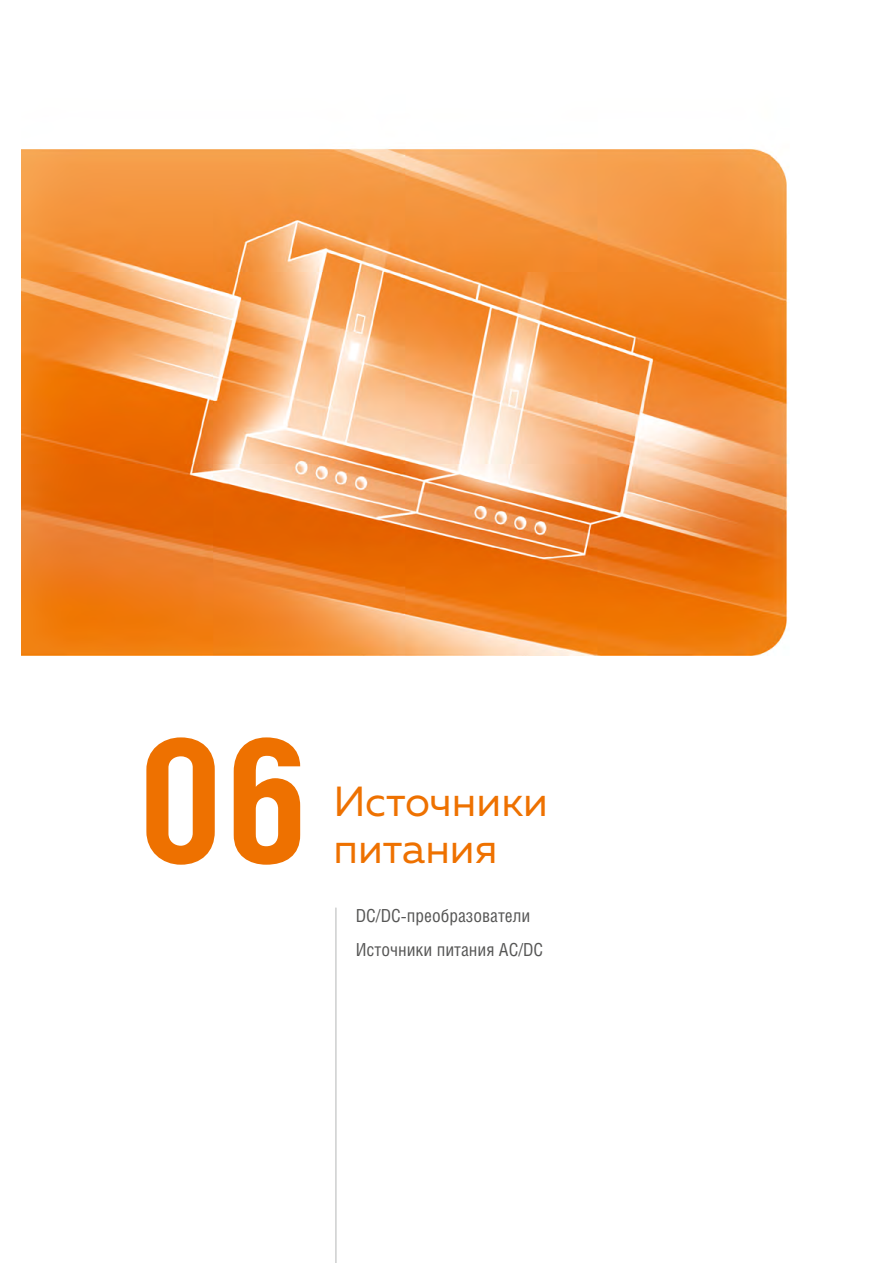
<style>
.page{position:relative;width:893px;height:1263px;background:#fff}
.page>*{position:absolute;margin:0;border:0;box-sizing:border-box;transform-origin:0 0}
.t1{font:700 172.2px "Helios Cond C";color:#ee7100}
.t2{font:42px "Muller";color:#ee7100}
.t3{font:18px/34.5px "Helios Cond C";color:#565655}
</style>
<div class="page">
<img style="left:21px;top:148px;width:768px;height:508px">
<hr style="left:335px;top:908px;width:2px;height:355px;background:#c5c6c6">
<h1 class="t1" style="left:137px;top:697px;width:174px">06</h1>
<h2 class="t2" style="left:333px;top:776px;width:216px">Источники</h2>
<h2 class="t2" style="left:333px;top:822px;width:166px">питания</h2>
<p class="t3" style="left:356px;top:897px;width:189px">DC/DC-преобразователи<br>Источники питания AC/DC</p>
</div>
